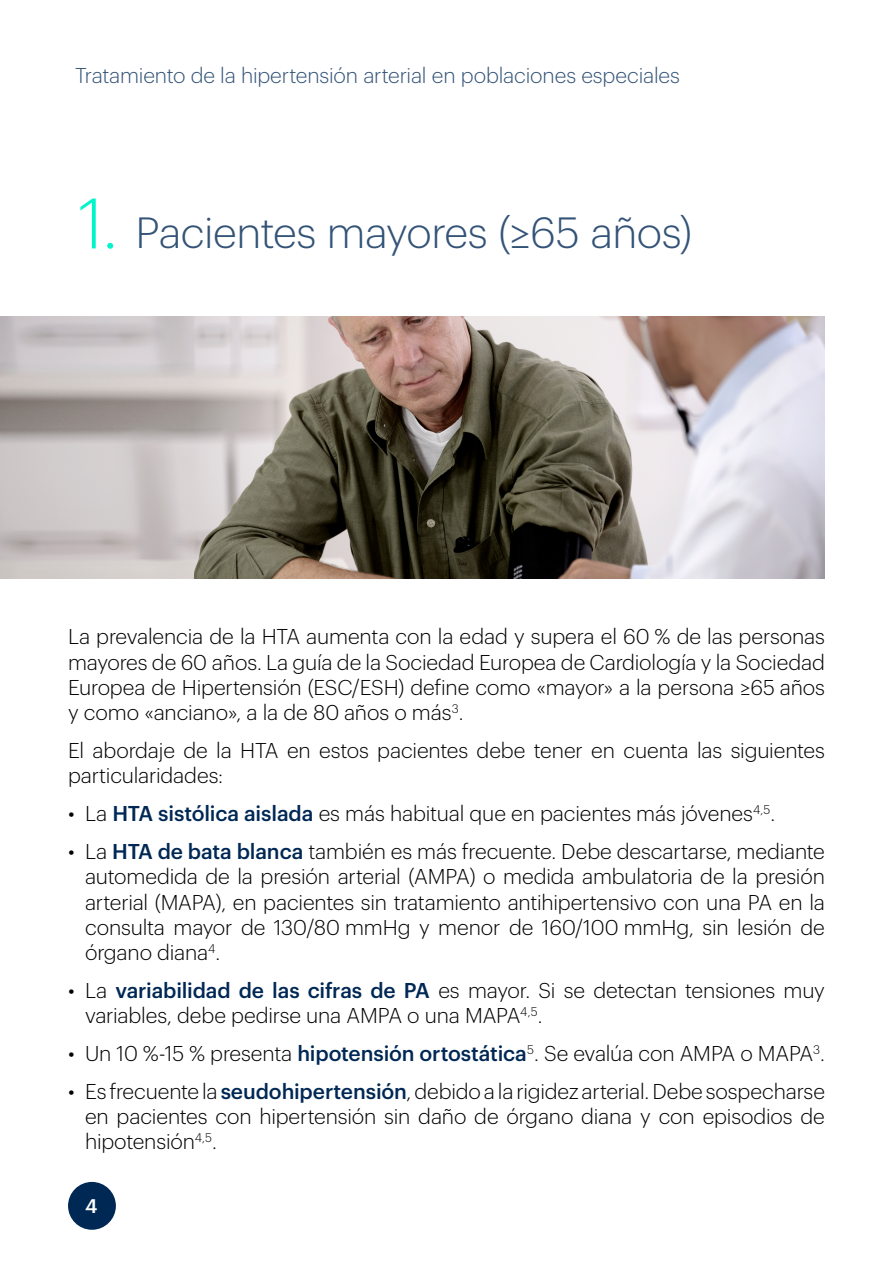
<style>
.page{position:relative;width:893px;height:1263px;background:#fff}
.page>*{position:absolute;margin:0;border:0;box-sizing:border-box;transform-origin:0 0}
.t1{font:300 42.75px "Graphik";letter-spacing:-.01em;color:#335377}
.t2{font:300 21px/25.2px "Graphik";letter-spacing:-.005em;color:#000;text-align:justify}
.t3{font:300 21px "Graphik";letter-spacing:-.005em;color:#335377}
.t4{font:500 19.35px "Graphik";color:#fff}
.s1{font-size:69.75px;color:#00f5ca}
.s2{font-weight:500;color:#002855}
</style>
<div class="page">
<div style="left:68px;top:1182px;width:48px;height:48px;background:#002855;border-radius:50%"></div>
<img style="left:193px;top:317px;width:632px;height:262px">
<p class="t3" style="left:75px;top:60px;width:606px">Tratamiento de la hipertensión arterial en poblaciones especiales</p>
<h1 class="t1" style="left:79px;top:202px;width:615px"><span class="s1">1.</span> Pacientes mayores (≥65 años)</h1>
<p class="t2" style="left:68px;top:623px;width:758px">La prevalencia de la HTA aumenta con la edad y supera el 60 % de las personas mayores de 60 años. La guía de la Sociedad Europea de Cardiología y la Sociedad Europea de Hipertensión (ESC/ESH) define como «mayor» a la persona ≥65 años y como «anciano», a la de 80 años o más<sup>3</sup>.</p>
<p class="t2" style="left:68px;top:736px;width:758px">El abordaje de la HTA en estos pacientes debe tener en cuenta las siguientes particularidades:</p>
<p class="t2" style="left:68px;top:799px;width:709px">• La <span class="s2">HTA sistólica aislada</span> es más habitual que en pacientes más jóvenes<sup>4,5</sup>.</p>
<p class="t2" style="left:85px;top:837px;width:741px;text-indent:-17px">• La <span class="s2">HTA de bata blanca</span> también es más frecuente. Debe descartarse, mediante automedida de la presión arterial (AMPA) o medida ambulatoria de la presión arterial (MAPA), en pacientes sin tratamiento antihipertensivo con una PA en la consulta mayor de 130/80 mmHg y menor de 160/100 mmHg, sin lesión de órgano diana<sup>4</sup>.</p>
<p class="t2" style="left:85px;top:976px;width:741px;text-indent:-17px">• La <span class="s2">variabilidad de las cifras de PA</span> es mayor. Si se detectan tensiones muy variables, debe pedirse una AMPA o una MAPA<sup>4,5</sup>.</p>
<p class="t2" style="left:68px;top:1039px;width:758px">• Un 10 %-15 % presenta <span class="s2">hipotensión ortostática</span><sup>5</sup>. Se evalúa con AMPA o MAPA<sup>3</sup>.</p>
<p class="t2" style="left:85px;top:1077px;width:741px;text-indent:-17px">• Es frecuente la <span class="s2">seudohipertensión</span>, debido a la rigidez arterial. Debe sospecharse en pacientes con hipertensión sin daño de órgano diana y con episodios de hipotensión<sup>4,5</sup>.</p>
<p class="t4" style="left:85px;top:1191px;width:14px">4</p>
</div>
